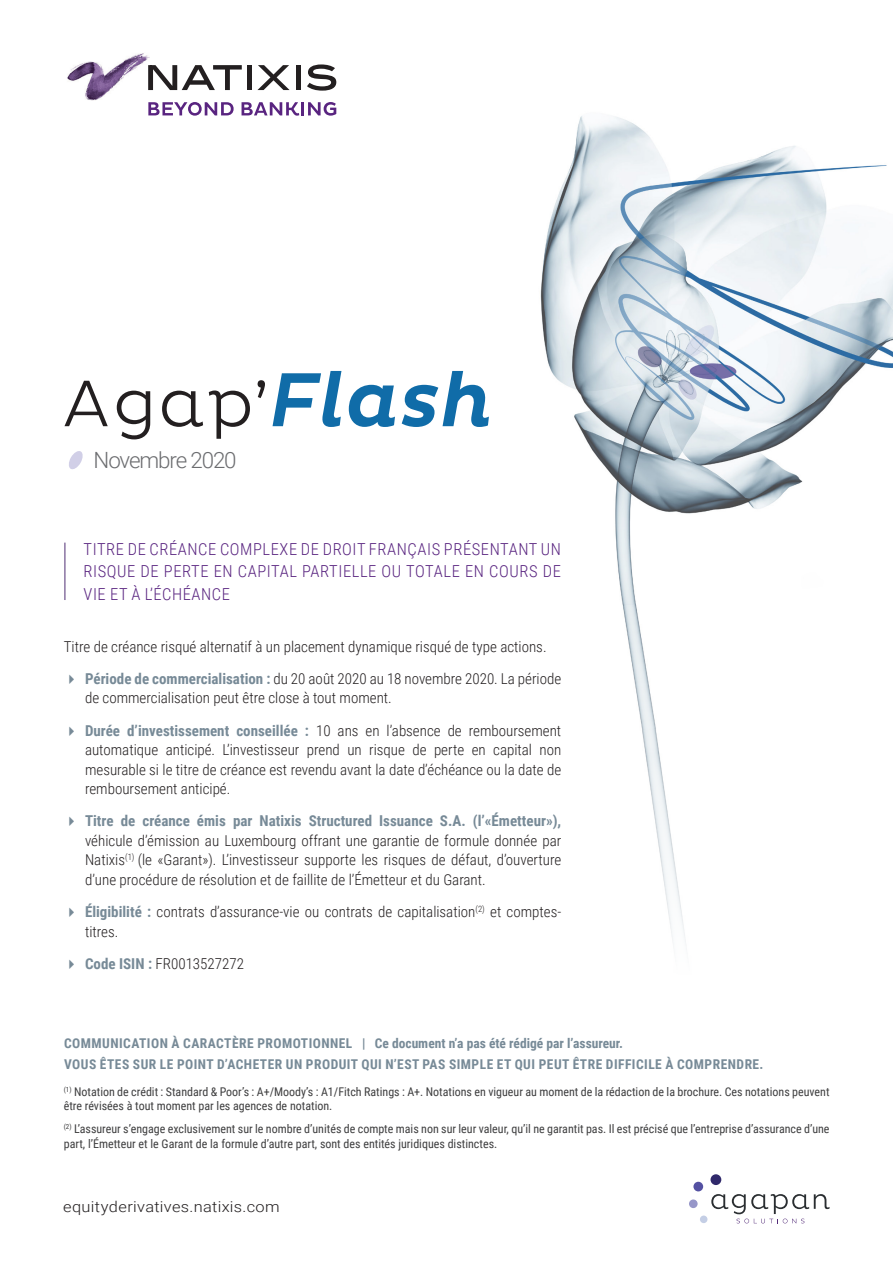
<style>
.page{position:relative;width:893px;height:1263px;background:#fff}
.page>*{position:absolute;margin:0;border:0;box-sizing:border-box;transform-origin:0 0}
.t1{font:300 22.35px "Roboto";letter-spacing:-.05em;color:#6c6d70}
.t2{font:300 16.5px/22.5px "Roboto Condensed";letter-spacing:.035em;color:#592480;text-align:justify}
.t3{font:300 15px/19.5px "Roboto Condensed";color:#231f20}
.t4{font:300 15px "Roboto";letter-spacing:.02em;color:#231f20;scale:1.09 1}
.t5{font:700 13.5px "Roboto Condensed";letter-spacing:.035em;color:#778a97}
.t6{font:12px/14.4px "Roboto Condensed";color:#3e3e3f}
.s1{font-weight:700;color:#778a97}
</style>
<div class="page">
<img style="left:540px;top:116px;width:353px;height:826px">
<img style="left:67px;top:53px;width:84px;height:48px">
<svg style="left:148px;top:65px;width:94px;height:25px"></svg>
<div style="left:247px;top:65px;width:5px;height:25px;background:#231f20"></div>
<svg style="left:257px;top:65px;width:33px;height:25px"></svg>
<div style="left:296px;top:65px;width:5px;height:25px;background:#231f20"></div>
<svg style="left:307px;top:64px;width:29px;height:27px"></svg>
<img style="left:150px;top:65px;width:2px;height:25px">
<svg style="left:148px;top:102px;width:86px;height:14px"></svg>
<svg style="left:242px;top:102px;width:94px;height:14px"></svg>
<svg style="left:711px;top:1194px;width:119px;height:29px"></svg>
<div style="left:693px;top:1182px;width:10px;height:9px;background:#5451a2;border-radius:50%"></div>
<div style="left:710px;top:1174px;width:11px;height:11px;background:#30296b;border-radius:50%"></div>
<div style="left:689px;top:1199px;width:9px;height:9px;background:#9797c9;border-radius:50%"></div>
<div style="left:700px;top:1215px;width:7px;height:8px;background:#c4cee5;border-radius:50%"></div>
<svg style="left:69px;top:451px;width:14px;height:18px"></svg>
<svg style="left:273px;top:371px;width:216px;height:56px"></svg>
<svg style="left:64px;top:380px;width:201px;height:59px"></svg>
<hr style="left:65px;top:543px;width:1px;height:57px;background:#502e74">
<p class="t1" style="left:94px;top:444px;width:145px">Novembre 2020</p>
<p class="t2" style="left:84px;top:537px;width:479px">TITRE DE CRÉANCE COMPLEXE DE DROIT FRANÇAIS PRÉSENTANT UN RISQUE DE PERTE EN CAPITAL PARTIELLE OU TOTALE EN COURS DE VIE ET À L’ÉCHÉANCE</p>
<p class="t3" style="left:64px;top:636px;width:484px">Titre de créance risqué alternatif à un placement dynamique risqué de type actions.</p>
<p class="t3" style="left:85px;top:668px;width:478px"><span class="s1">Période de commercialisation :</span> du 20 août 2020 au 18 novembre 2020. La période de commercialisation peut être close à tout moment.</p>
<p class="t3" style="left:85px;top:720px;width:478px;text-align:justify"><span class="s1">Durée d’investissement conseillée :</span> 10 ans en l’absence de remboursement automatique anticipé. L’investisseur prend un risque de perte en capital non mesurable si le titre de créance est revendu avant la date d’échéance ou la date de remboursement anticipé.</p>
<p class="t3" style="left:85px;top:811px;width:478px;text-align:justify"><span class="s1">Titre de créance émis par Natixis Structured Issuance S.A. (l’«Émetteur»), </span>véhicule d’émission au Luxembourg offrant une garantie de formule donnée par Natixis<sup>(1)</sup> (le «Garant»). L’investisseur supporte les risques de défaut, d’ouverture d’une procédure de résolution et de faillite de l’Émetteur et du Garant.</p>
<p class="t3" style="left:85px;top:901px;width:478px"><span class="s1">Éligibilité :</span> contrats d’assurance-vie ou contrats de capitalisation<sup>(2)</sup> et comptes&shy;titres.</p>
<p class="t3" style="left:85px;top:953px;width:160px"><span class="s1">Code ISIN :</span> FR0013527272</p>
<p class="t5" style="left:64px;top:1033px;width:561px">COMMUNICATION À CARACTÈRE PROMOTIONNEL | Ce document n’a pas été rédigé par l’assureur.</p>
<p class="t5" style="left:64px;top:1054px;width:701px">VOUS ÊTES SUR LE POINT D’ACHETER UN PRODUIT QUI N’EST PAS SIMPLE ET QUI PEUT ÊTRE DIFFICILE À COMPRENDRE.</p>
<p class="t6" style="left:64px;top:1084px;width:767px"><sup>(1)</sup> Notation de crédit : Standard &amp; Poor’s : A+/Moody’s : A1/Fitch Ratings : A+. Notations en vigueur au moment de la rédaction de la brochure. Ces notations peuvent être révisées à tout moment par les agences de notation.</p>
<p class="t6" style="left:64px;top:1121px;width:767px"><sup>(2)</sup> L’assureur s’engage exclusivement sur le nombre d’unités de compte mais non sur leur valeur, qu’il ne garantit pas. Il est précisé que l’entreprise d’assurance d’une part, l’Émetteur et le Garant de la formule d’autre part, sont des entités juridiques distinctes.</p>
<p class="t4" style="left:63px;top:1196px;width:200px">equityderivatives.natixis.com</p>
</div>
